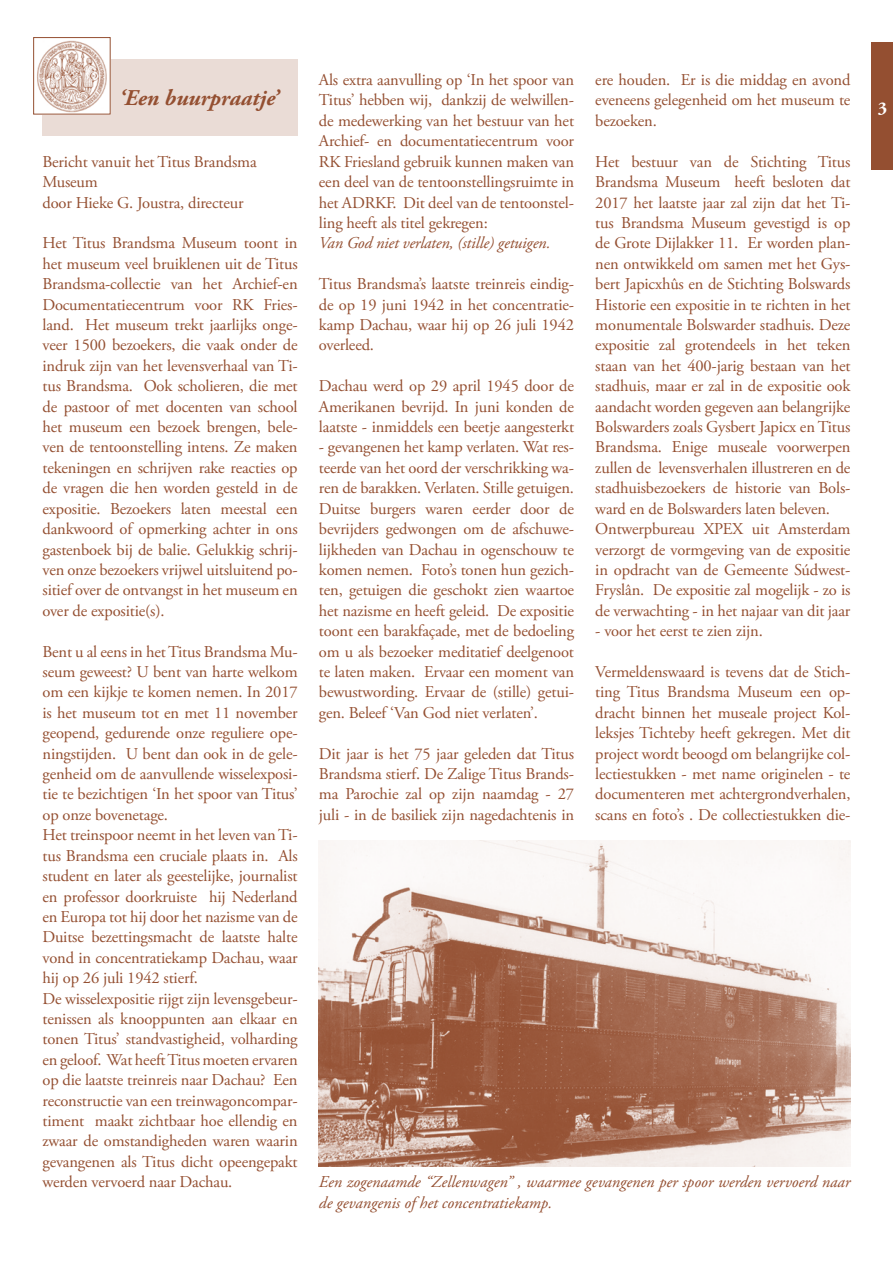
<style>
.page{position:relative;width:893px;height:1263px;background:#fff}
.page>*{position:absolute;margin:0;border:0;box-sizing:border-box;transform-origin:0 0}
._00_kop{font:italic 700 22.5px "Adobe Garamond Pro";color:#944f31}
.t1{font:700 18px "Adobe Garamond Pro";color:#fff}
._04_broodtekst{font:16.5px/20.4px "Adobe Garamond Pro";letter-spacing:-.01em;color:#944f31;text-align:justify}
._05_bijschrift{font:italic 16.5px/20.4px "Adobe Garamond Pro";color:#944f31}
._04_broodtekst-2{font:italic 16.5px "Adobe Garamond Pro";letter-spacing:-.01em;color:#944f31}
</style>
<div class="page">
<div style="left:872px;top:43px;width:21px;height:127px;background:#944f31"></div>
<div style="left:42px;top:59px;width:255px;height:76px;background:#eadcd6"></div>
<img style="left:37px;top:40px;width:72px;height:72px">
<div style="left:33px;top:37px;width:78px;height:77px;border:1px solid #944f31"></div>
<img style="left:319px;top:840px;width:531px;height:327px">
<p class="_00_kop" style="left:119px;top:85px;width:161px">‘Een buurpraatje’</p>
<p class="_04_broodtekst" style="left:43px;top:152px;width:216px">Bericht vanuit het Titus Brandsma<br>Museum</p>
<p class="_04_broodtekst" style="left:43px;top:193px;width:202px">door Hieke G. Joustra, directeur</p>
<p class="_04_broodtekst" style="left:43px;top:233px;width:257px">Het Titus Brandsma Museum toont in het museum veel bruiklenen uit de Titus Brandsma-collectie van het Archief-en Documentatiecentrum voor RK Fries&shy;land. Het museum trekt jaarlijks onge&shy;veer 1500 bezoekers, die vaak onder de indruk zijn van het levensverhaal van Ti&shy;tus Brandsma. Ook scholieren, die met de pastoor of met docenten van school het museum een bezoek brengen, bele&shy;ven de tentoonstelling intens. Ze maken tekeningen en schrijven rake reacties op de vragen die hen worden gesteld in de expositie. Bezoekers laten meestal een dankwoord of opmerking achter in ons gastenboek bij de balie. Gelukkig schrij&shy;ven onze bezoekers vrijwel uitsluitend po&shy;sitief over de ontvangst in het museum en over de expositie(s).</p>
<p class="_04_broodtekst" style="left:43px;top:642px;width:257px">Bent u al eens in het Titus Brandsma Mu&shy;seum geweest? U bent van harte welkom om een kijkje te komen nemen. In 2017 is het museum tot en met 11 november geopend, gedurende onze reguliere ope&shy;ningstijden. U bent dan ook in de gele&shy;genheid om de aanvullende wisselexposi&shy;tie te bezichtigen ‘In het spoor van Titus’ op onze bovenetage.</p>
<p class="_04_broodtekst" style="left:43px;top:825px;width:257px">Het treinspoor neemt in het leven van Ti&shy;tus Brandsma een cruciale plaats in. Als student en later als geestelijke, journalist en professor doorkruiste hij Nederland en Europa tot hij door het nazisme van de Duitse bezettingsmacht de laatste halte vond in concentratiekamp Dachau, waar hij op 26 juli 1942 stierf.</p>
<p class="_04_broodtekst" style="left:43px;top:989px;width:257px">De wisselexpositie rijgt zijn levensgebeur&shy;tenissen als knooppunten aan elkaar en tonen Titus’ standvastigheid, volharding en geloof. Wat heeft Titus moeten ervaren op die laatste treinreis naar Dachau? Een reconstructie van een treinwagoncompar&shy;timent maakt zichtbaar hoe ellendig en zwaar de omstandigheden waren waarin gevangenen als Titus dicht opeengepakt werden vervoerd naar Dachau.</p>
<p class="_04_broodtekst" style="left:319px;top:70px;width:257px">Als extra aanvulling op ‘In het spoor van Titus’ hebben wij, dankzij de welwillen&shy;de medewerking van het bestuur van het Archief- en documentatiecentrum voor RK Friesland gebruik kunnen maken van een deel van de tentoonstellingsruimte in het ADRKF. Dit deel van de tentoonstel&shy;ling heeft als titel gekregen:</p>
<p class="_04_broodtekst-2" style="left:319px;top:233px;width:233px">Van God niet verlaten, (stille) getuigen.</p>
<p class="_04_broodtekst" style="left:319px;top:274px;width:257px">Titus Brandsma’s laatste treinreis eindig&shy;de op 19 juni 1942 in het concentratie&shy;kamp Dachau, waar hij op 26 juli 1942 overleed.</p>
<p class="_04_broodtekst" style="left:319px;top:376px;width:257px">Dachau werd op 29 april 1945 door de Amerikanen bevrijd. In juni konden de laatste - inmiddels een beetje aangesterkt</p>
<p class="_04_broodtekst" style="left:319px;top:438px;width:257px">- gevangenen het kamp verlaten. Wat res&shy;teerde van het oord der verschrikking wa&shy;ren de barakken. Verlaten. Stille getuigen.</p>
<p class="_04_broodtekst" style="left:319px;top:499px;width:257px">Duitse burgers waren eerder door de bevrijders gedwongen om de afschuwe&shy;lijkheden van Dachau in ogenschouw te komen nemen. Foto’s tonen hun gezich&shy;ten, getuigen die geschokt zien waartoe het nazisme en heeft geleid. De expositie toont een barakfaçade, met de bedoeling om u als bezoeker meditatief deelgenoot te laten maken. Ervaar een moment van bewustwording. Ervaar de (stille) getui&shy;gen. Beleef ‘Van God niet verlaten’.</p>
<p class="_04_broodtekst" style="left:319px;top:744px;width:257px">Dit jaar is het 75 jaar geleden dat Titus Brandsma stierf. De Zalige Titus Brands&shy;ma Parochie zal op zijn naamdag - 27 juli - in de basiliek zijn nagedachtenis in</p>
<p class="_04_broodtekst" style="left:595px;top:70px;width:257px">ere houden. Er is die middag en avond eveneens gelegenheid om het museum te bezoeken.</p>
<p class="_04_broodtekst" style="left:595px;top:152px;width:257px">Het bestuur van de Stichting Titus Brandsma Museum heeft besloten dat 2017 het laatste jaar zal zijn dat het Ti&shy;tus Brandsma Museum gevestigd is op de Grote Dijlakker 11. Er worden plan&shy;nen ontwikkeld om samen met het Gys&shy;bert Japicxhûs en de Stichting Bolswards Historie een expositie in te richten in het monumentale Bolswarder stadhuis. Deze expositie zal grotendeels in het teken staan van het 400-jarig bestaan van het stadhuis, maar er zal in de expositie ook aandacht worden gegeven aan belangrijke Bolswarders zoals Gysbert Japicx en Titus Brandsma. Enige museale voorwerpen zullen de levensverhalen illustreren en de stadhuisbezoekers de historie van Bols&shy;ward en de Bolswarders laten beleven.</p>
<p class="_04_broodtekst" style="left:595px;top:519px;width:257px">Ontwerpbureau XPEX uit Amsterdam verzorgt de vormgeving van de expositie in opdracht van de Gemeente Súdwest-Fryslân. De expositie zal mogelijk - zo is de verwachting - in het najaar van dit jaar</p>
<p class="_04_broodtekst" style="left:595px;top:621px;width:169px">- voor het eerst te zien zijn.</p>
<p class="_04_broodtekst" style="left:595px;top:662px;width:257px">Vermeldenswaard is tevens dat de Stich&shy;ting Titus Brandsma Museum een op&shy;dracht binnen het museale project Kol&shy;leksjes Tichteby heeft gekregen. Met dit project wordt beoogd om belangrijke col&shy;lectiestukken - met name originelen - te documenteren met achtergrondverhalen, scans en foto’s . De collectiestukken die-</p>
<p class="_05_bijschrift" style="left:319px;top:1172px;width:533px">Een zogenaamde “Zellenwagen” , waarmee gevangenen per spoor werden vervoerd naar de gevangenis of het concentratiekamp.</p>
<p class="t1" style="left:878px;top:97px;width:11px">3</p>
</div>
